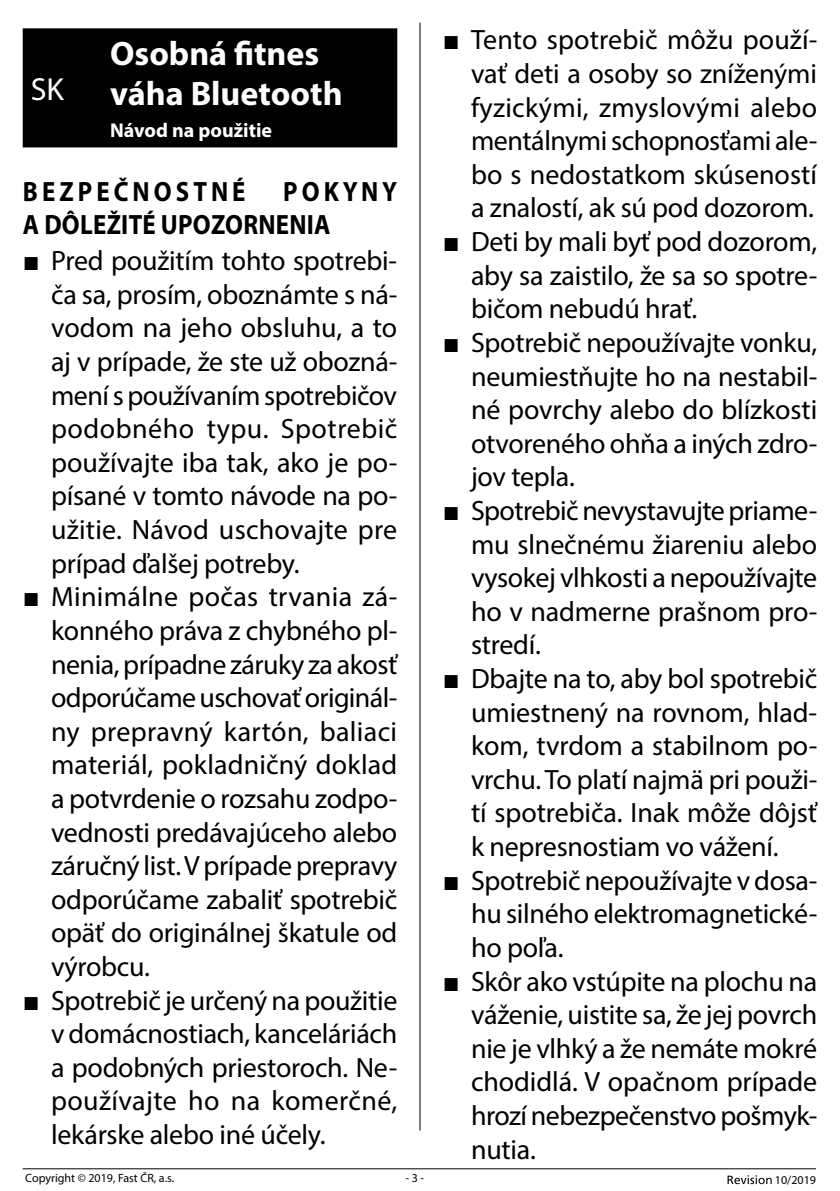
<style>
.page{position:relative;width:840px;height:1191px;background:#fff}
.page>*{position:absolute;margin:0;border:0;box-sizing:border-box;transform-origin:0 0}
.t1{font:700 34px/40.8px "Myriad Pro";color:#fff}
.t2{font:32px "Myriad Pro";color:#fff}
.t3{font:28px/33.6px "Myriad Pro";letter-spacing:-.01em;color:#000;text-align:justify}
.t4{font:700 28px/33px "Myriad Pro";letter-spacing:.01em;color:#000;scale:.89 1}
.t5{font:700 28px "Myriad Pro";letter-spacing:.16em;color:#000;scale:.89 1}
.t6{font:700 20px "Myriad Pro";color:#fff}
.t7{font:12px "Myriad Pro";color:#000}
.s1{font-family:"Arial"}
</style>
<div class="page">
<hr style="left:23px;top:1168px;width:792px;height:1px;background:#000">
<svg style="left:727px;top:1175px;width:44px;height:9px"></svg>
<div style="left:23px;top:28px;width:374px;height:119px;background:#000"></div>
<hr style="left:419px;top:23px;width:1px;height:1107px;background:#000">
<p class="t1" style="left:110px;top:32px;width:234px">Osobná fitnes váha Bluetooth</p>
<p class="t6" style="left:110px;top:117px;width:163px">Návod na použitie</p>
<p class="t5" style="left:23px;top:173px;width:251px">BEZPEČNOSTNÉ</p>
<p class="t2" style="left:31px;top:69px;width:35px">SK</p>
<p class="t4" style="left:23px;top:174px;width:421px;text-indent:260px">POKYNY<br>A DÔLEŽITÉ UPOZORNENIA</p>
<p class="t3" style="left:51px;top:243px;width:348px;text-indent:-28px"><span class="s1">■</span> Pred použitím tohto spotrebi&shy;ča sa, prosím, oboznámte s ná&shy;vodom na jeho obsluhu, a to aj v prípade, že ste už obozná&shy;mení s používaním spotrebičov podobného typu. Spotrebič používajte iba tak, ako je po&shy;písané v tomto návode na po&shy;užitie. Návod uschovajte pre prípad ďalšej potreby.</p>
<p class="t3" style="left:51px;top:579px;width:348px;text-indent:-28px"><span class="s1">■</span> Minimálne počas trvania zá&shy;konného práva z chybného pl&shy;nenia, prípadne záruky za akosť odporúčame uschovať originál&shy;ny prepravný kartón, baliaci materiál, pokladničný doklad a potvrdenie o rozsahu zodpo&shy;vednosti predávajúceho alebo záručný list. V prípade prepravy odporúčame zabaliť spotrebič opäť do originálnej škatule od výrobcu.</p>
<p class="t3" style="left:51px;top:983px;width:348px;text-indent:-28px"><span class="s1">■</span> Spotrebič je určený na použitie v domácnostiach, kanceláriách a podobných priestoroch. Ne&shy;používajte ho na komerčné, lekárske alebo iné účely.</p>
<p class="t3" style="left:471px;top:23px;width:348px;text-indent:-28px"><span class="s1">■</span> Tento spotrebič môžu použí&shy;vať deti a osoby so zníženými fyzickými, zmyslovými alebo mentálnymi schopnosťami ale&shy;bo s nedostatkom skúseností a znalostí, ak sú pod dozorom.</p>
<p class="t3" style="left:471px;top:224px;width:347px;text-indent:-28px"><span class="s1">■</span> Deti by mali byť pod dozorom, aby sa zaistilo, že sa so spotre&shy;bičom nebudú hrať.</p>
<p class="t3" style="left:471px;top:325px;width:347px;text-indent:-28px"><span class="s1">■</span> Spotrebič nepoužívajte vonku, neumiestňujte ho na nestabil&shy;né povrchy alebo do blízkosti otvoreného ohňa a iných zdro&shy;jov tepla.</p>
<p class="t3" style="left:471px;top:493px;width:347px;text-indent:-28px"><span class="s1">■</span> Spotrebič nevystavujte priame&shy;mu slnečnému žiareniu alebo vysokej vlhkosti a nepoužívajte ho v nadmerne prašnom pro&shy;stredí.</p>
<p class="t3" style="left:471px;top:661px;width:347px;text-indent:-28px"><span class="s1">■</span> Dbajte na to, aby bol spotrebič umiestnený na rovnom, hlad&shy;kom, tvrdom a stabilnom po&shy;vrchu. To platí najmä pri použi&shy;tí spotrebiča. Inak môže dôjsť k nepresnostiam vo vážení.</p>
<p class="t3" style="left:471px;top:863px;width:347px;text-indent:-28px"><span class="s1">■</span> Spotrebič nepoužívajte v dosa&shy;hu silného elektromagnetické&shy;ho poľa.</p>
<p class="t3" style="left:471px;top:964px;width:347px;text-indent:-28px"><span class="s1">■</span> Skôr ako vstúpite na plochu na váženie, uistite sa, že jej povrch nie je vlhký a že nemáte mokré chodidlá. V opačnom prípade hrozí nebezpečenstvo pošmyk&shy;nutia.</p>
<p class="t7" style="left:25px;top:1170px;width:150px">Copyright © 2019, Fast ČR, a.s.</p>
<p class="t7" style="left:405px;top:1170px;width:20px">- 3 -</p>
<p class="t7" style="left:774px;top:1172px;width:43px">10/2019</p>
</div>
